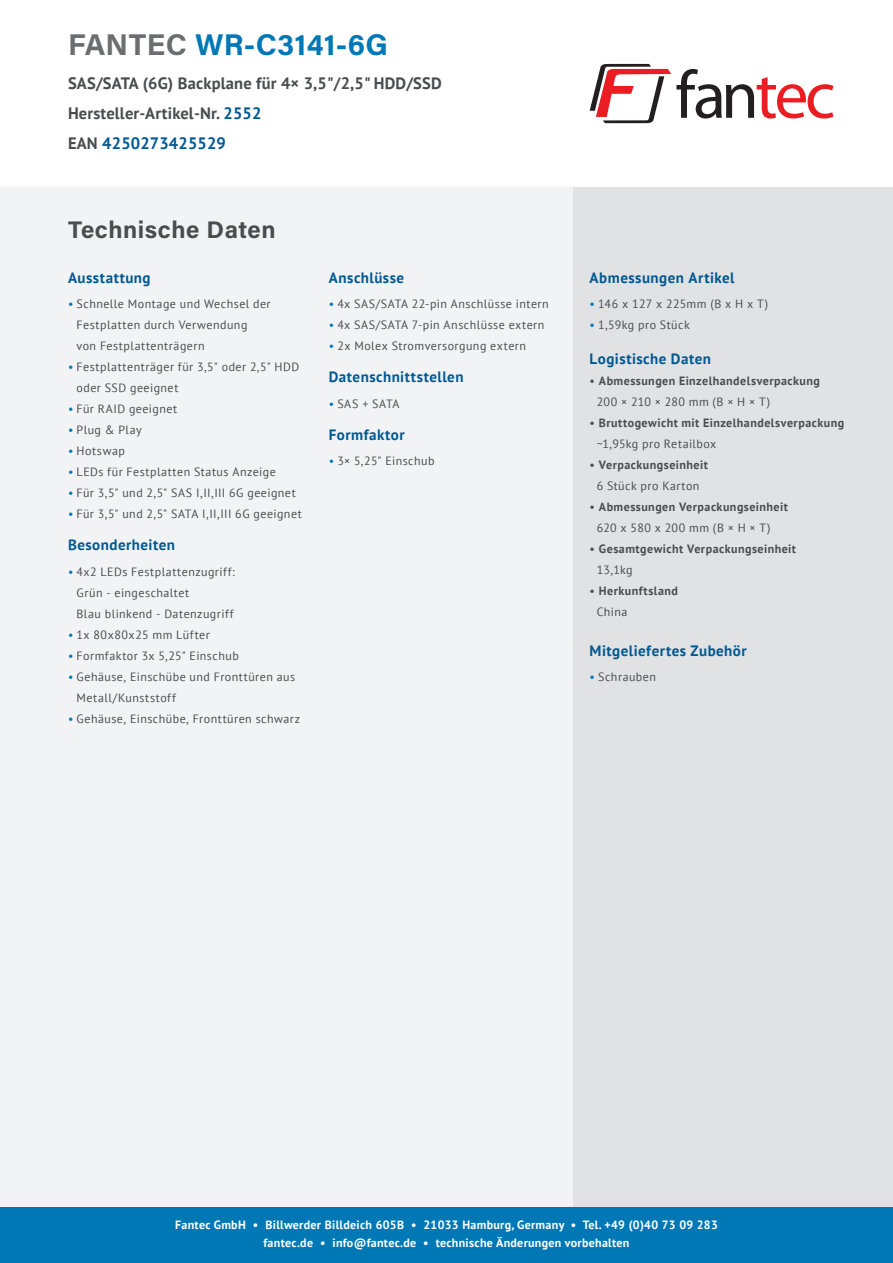
<style>
.page{position:relative;width:893px;height:1263px;background:#fff}
.page>*{position:absolute;margin:0;border:0;box-sizing:border-box;transform-origin:0 0}
.t1{font:30px "Acumin Variable Concept";letter-spacing:.01em;color:#0078b6}
.t2{font:24px "Acumin Variable Concept";letter-spacing:.02em;color:#4b4c4d}
.t3{font:700 16.5px/30px "PT Sans";letter-spacing:.01em;color:#4b4c4d}
.t4{font:700 15px "PT Sans";letter-spacing:.03em;color:#005992}
.t5{font:12px/21px "PT Sans";letter-spacing:.04em;color:#4b4c4d}
.t6{font:700 12px/21px "PT Sans";letter-spacing:.04em;color:#4b4c4d}
.t7{font:700 12px/18px "PT Sans";letter-spacing:.025em;color:#fff;text-align:center}
.s1{color:#6c6d70}
.s2{color:#005992}
.s3{color:#0078b6}
.s4{font-weight:400}
</style>
<div class="page">
<div style="left:573px;top:187px;width:320px;height:1076px;background:#e1e2e4"></div>
<div style="left:0;top:187px;width:573px;height:1076px;background:#f2f3f4"></div>
<div style="left:0;top:1208px;width:893px;height:55px;background:#0078b6"></div>
<svg style="left:590px;top:64px;width:243px;height:59px"></svg>
<h1 class="t1" style="left:68px;top:24px;width:322px"><span class="s1">FANTEC</span> WR-C3141-6G</h1>
<h3 class="t3" style="left:68px;top:68px;width:375px">SAS/SATA (6G) Backplane für 4× 3,5"/2,5" HDD/SSD<br>Hersteller-Artikel-Nr. <span class="s2">2552<br></span>EAN <span class="s2">4250273425529</span></h3>
<h2 class="t2" style="left:68px;top:213px;width:209px">Technische Daten</h2>
<p class="t4" style="left:68px;top:267px;width:84px">Ausstattung</p>
<p class="t5" style="left:77px;top:293px;width:196px;text-indent:-9px"><span class="s3">•</span> Schnelle Montage und Wechsel der<br>Festplatten durch Verwendung<br>von Festplattenträgern</p>
<p class="t5" style="left:77px;top:356px;width:224px;text-indent:-9px"><span class="s3">•</span> Festplattenträger für 3,5" oder 2,5" HDD oder SSD geeignet</p>
<p class="t5" style="left:68px;top:398px;width:111px"><span class="s3">•</span> Für RAID geeignet</p>
<p class="t5" style="left:68px;top:419px;width:75px"><span class="s3">•</span> Plug &amp; Play</p>
<p class="t5" style="left:68px;top:440px;width:58px"><span class="s3">•</span> Hotswap</p>
<p class="t5" style="left:68px;top:461px;width:209px"><span class="s3">•</span> LEDs für Festplatten Status Anzeige</p>
<p class="t5" style="left:68px;top:482px;width:229px"><span class="s3">•</span> Für 3,5" und 2,5" SAS I,II,III 6G geeignet</p>
<p class="t5" style="left:68px;top:503px;width:235px"><span class="s3">•</span> Für 3,5" und 2,5" SATA I,II,III 6G geeignet</p>
<p class="t4" style="left:68px;top:535px;width:108px">Besonderheiten</p>
<p class="t5" style="left:77px;top:561px;width:160px;text-indent:-9px"><span class="s3">•</span> 4x2 LEDs Festplattenzugriff:<br>Grün - eingeschaltet<br>Blau blinkend - Datenzugriff</p>
<p class="t5" style="left:68px;top:624px;width:143px"><span class="s3">•</span> 1x 80x80x25 mm Lüfter</p>
<p class="t5" style="left:68px;top:645px;width:172px"><span class="s3">•</span> Formfaktor 3x 5,25" Einschub</p>
<p class="t5" style="left:77px;top:666px;width:220px;text-indent:-9px"><span class="s3">•</span> Gehäuse, Einschübe und Fronttüren aus<br>Metall/Kunststoff</p>
<p class="t5" style="left:68px;top:708px;width:234px"><span class="s3">•</span> Gehäuse, Einschübe, Fronttüren schwarz</p>
<p class="t4" style="left:329px;top:267px;width:77px">Anschlüsse</p>
<p class="t5" style="left:329px;top:293px;width:221px"><span class="s3">•</span> 4x SAS/SATA 22-pin Anschlüsse intern</p>
<p class="t5" style="left:329px;top:314px;width:217px"><span class="s3">•</span> 4x SAS/SATA 7-pin Anschlüsse extern</p>
<p class="t5" style="left:329px;top:335px;width:199px"><span class="s3">•</span> 2x Molex Stromversorgung extern</p>
<p class="t4" style="left:329px;top:367px;width:136px">Datenschnittstellen</p>
<p class="t5" style="left:329px;top:393px;width:72px"><span class="s3">•</span> SAS + SATA</p>
<p class="t4" style="left:329px;top:425px;width:77px">Formfaktor</p>
<p class="t5" style="left:329px;top:450px;width:107px"><span class="s3">•</span> 3× 5,25" Einschub</p>
<p class="t4" style="left:590px;top:267px;width:146px">Abmessungen Artikel</p>
<p class="t5" style="left:590px;top:293px;width:180px"><span class="s3">•</span> 146 x 127 x 225mm (B x H x T)</p>
<p class="t5" style="left:590px;top:314px;width:102px"><span class="s3">•</span> 1,59kg pro Stück</p>
<p class="t4" style="left:590px;top:349px;width:123px">Logistische Daten</p>
<p class="t6" style="left:597px;top:370px;width:225px;text-indent:-7px"><span class="s4">•</span> Abmessungen Einzelhandelsverpackung<br><span class="s4">200 × 210 × 280 mm (B × H × T)</span></p>
<p class="t6" style="left:597px;top:412px;width:249px;text-indent:-7px"><span class="s4">•</span> Bruttogewicht mit Einzelhandelsverpackung <span class="s4">~1,95kg pro Retailbox</span></p>
<p class="t6" style="left:590px;top:454px;width:120px;text-align:center"><span class="s4">•</span> Verpackungseinheit<br><span class="s4">6 Stück pro Karton</span></p>
<p class="t6" style="left:597px;top:496px;width:193px;text-indent:-7px"><span class="s4">•</span> Abmessungen Verpackungseinheit<br><span class="s4">620 x 580 x 200 mm (B × H × T)</span></p>
<p class="t6" style="left:597px;top:538px;width:201px;text-indent:-7px"><span class="s4">•</span> Gesamtgewicht Verpackungseinheit<br><span class="s4">13,1kg</span></p>
<p class="t6" style="left:597px;top:580px;width:83px;text-indent:-7px"><span class="s4">•</span> Herkunftsland<br><span class="s4">China</span></p>
<p class="t4" style="left:590px;top:641px;width:159px">Mitgeliefertes Zubehör</p>
<p class="t5" style="left:590px;top:666px;width:68px"><span class="s3">•</span> Schrauben</p>
<p class="t7" style="left:175px;top:1216px;width:544px">Fantec GmbH • Billwerder Billdeich 605B • 21033 Hamburg, Germany • Tel. +49 (0)40 73 09 283 fantec.de • info@fantec.de • technische Änderungen vorbehalten</p>
</div>
